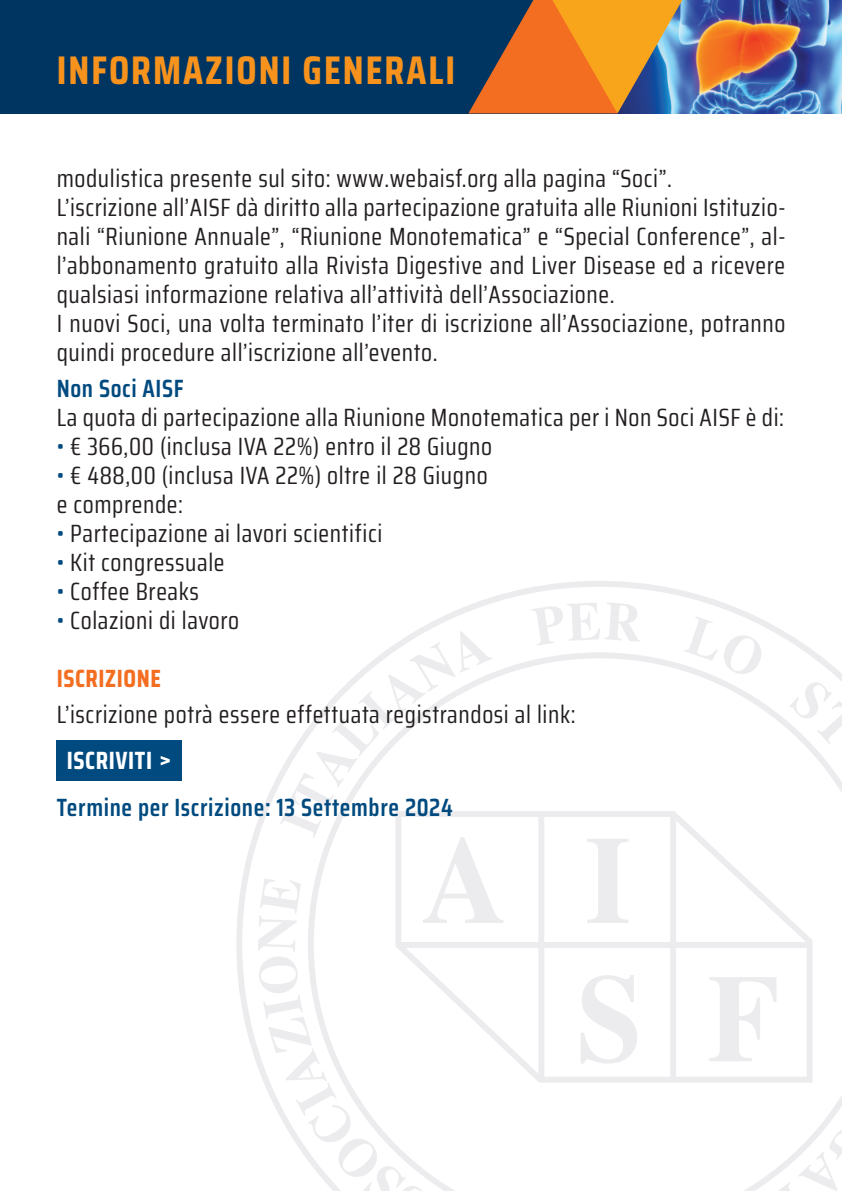
<style>
.page{position:relative;width:842px;height:1191px;background:#fff}
.page>*{position:absolute;margin:0;border:0;box-sizing:border-box;transform-origin:0 0}
.t1{font:700 40px "Saira Condensed";letter-spacing:.05em;color:#f7931d}
.t2{font:25px/29px "Saira Condensed";letter-spacing:.025em;color:#231f20;text-align:justify}
.t3{font:600 25px "Saira Condensed";letter-spacing:.025em;color:#004a7f}
.t4{font:700 25px "Saira Condensed";letter-spacing:.025em;color:#f36e21}
.t5{font:700 25px "Saira Condensed";letter-spacing:.025em;color:#fff}
.s1{color:#004a7f}
</style>
<div class="page">
<div style="left:0;top:0;width:842px;height:113px;background:#003562"></div>
<img style="left:692px;top:0;width:150px;height:113px">
<svg style="left:468px;top:0;width:224px;height:113px;background:#b17845"></svg>
<svg style="left:236px;top:581px;width:579px;height:485px"></svg>
<svg style="left:531px;top:602px;width:109px;height:43px"></svg>
<svg style="left:684px;top:616px;width:80px;height:36px"></svg>
<svg style="left:503px;top:652px;width:339px;height:539px"></svg>
<svg style="left:258px;top:631px;width:245px;height:560px"></svg>
<svg style="left:587px;top:838px;width:41px;height:85px"></svg>
<svg style="left:581px;top:975px;width:56px;height:88px"></svg>
<svg style="left:709px;top:977px;width:67px;height:84px"></svg>
<div style="left:57px;top:740px;width:125px;height:41px;background:#004a7f"></div>
<p class="t1" style="left:57px;top:39px;width:400px">INFORMAZIONI GENERALI</p>
<p class="t2" style="left:57px;top:163px;width:617px">modulistica presente sul sito: www.webaisf.org alla pagina “Soci”.</p>
<p class="t2" style="left:57px;top:192px;width:731px">L’iscrizione all’AISF dà diritto alla partecipazione gratuita alle Riunioni Istituzio&shy;nali “Riunione Annuale”, “Riunione Monotematica” e “Special Conference”, al&shy;l’abbonamento gratuito alla Rivista Digestive and Liver Disease ed a ricevere qualsiasi informazione relativa all’attività dell’Associazione.</p>
<p class="t2" style="left:57px;top:308px;width:730px">I nuovi Soci, una volta terminato l’iter di iscrizione all’Associazione, potranno quindi procedure all’iscrizione all’evento.</p>
<p class="t3" style="left:57px;top:368px;width:129px">Non Soci AISF</p>
<p class="t2" style="left:57px;top:402px;width:729px">La quota di partecipazione alla Riunione Monotematica per i Non Soci AISF è di:</p>
<p class="t2" style="left:57px;top:431px;width:437px"><span class="s1">•</span> € 366,00 (inclusa IVA 22%) entro il 28 Giugno</p>
<p class="t2" style="left:57px;top:460px;width:432px"><span class="s1">•</span> € 488,00 (inclusa IVA 22%) oltre il 28 Giugno</p>
<p class="t2" style="left:57px;top:489px;width:128px">e comprende:</p>
<p class="t2" style="left:57px;top:518px;width:327px"><span class="s1">•</span> Partecipazione ai lavori scientifici</p>
<p class="t2" style="left:57px;top:547px;width:169px"><span class="s1">•</span> Kit congressuale</p>
<p class="t2" style="left:57px;top:576px;width:144px"><span class="s1">•</span> Coffee Breaks</p>
<p class="t2" style="left:57px;top:605px;width:184px"><span class="s1">•</span> Colazioni di lavoro</p>
<p class="t4" style="left:57px;top:658px;width:106px">ISCRIZIONE</p>
<p class="t2" style="left:57px;top:699px;width:520px">L’iscrizione potrà essere effettuata registrandosi al link:</p>
<p class="t5" style="left:67px;top:740px;width:106px">ISCRIVITI &gt;</p>
<p class="t3" style="left:57px;top:787px;width:397px">Termine per Iscrizione: 13 Settembre 2024</p>
</div>
